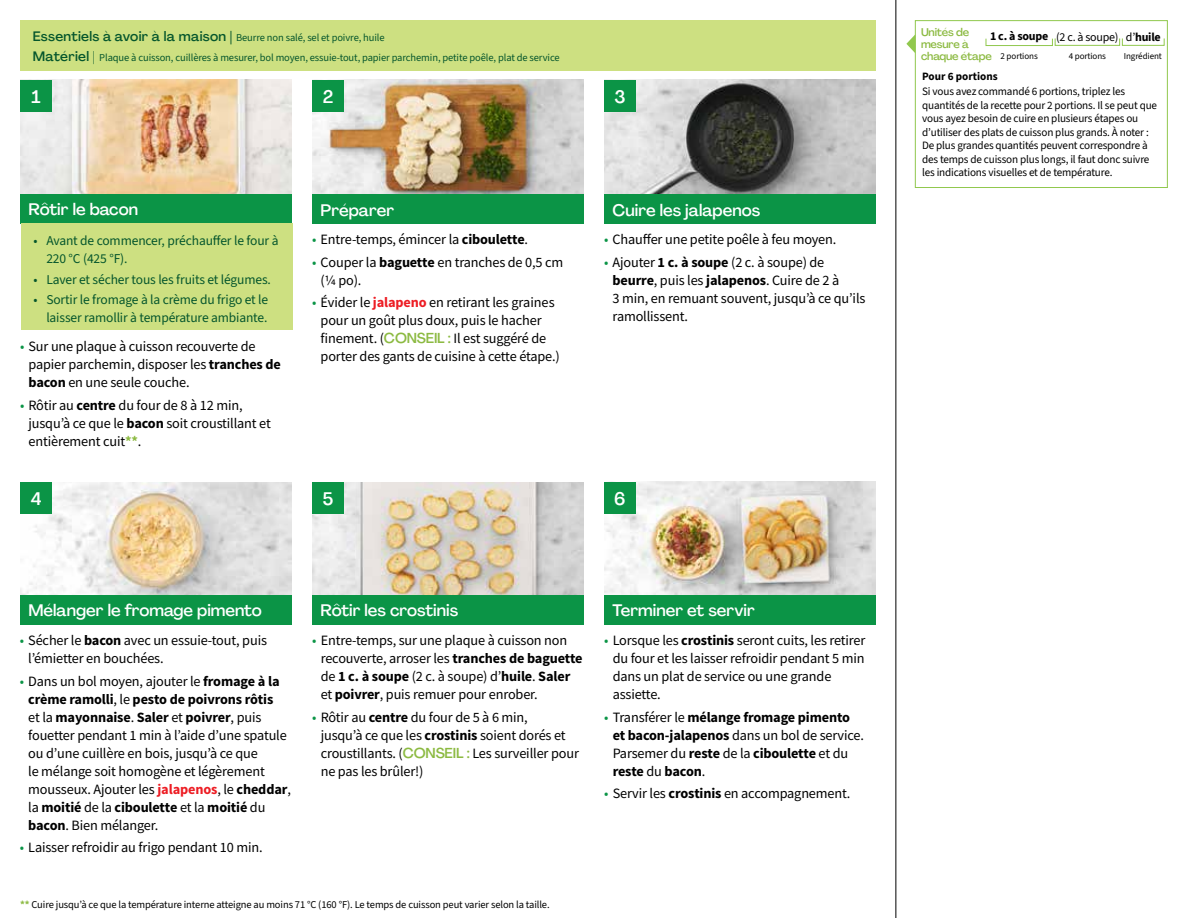
<style>
.page{position:relative;width:1188px;height:918px;background:#fff}
.page>*{position:absolute;margin:0;border:0;box-sizing:border-box;transform-origin:0 0}
.t1{font:500 18px "Agrandir";color:#fff}
.t2{font:500 16.5px "Agrandir";color:#fff}
.t3{font:14.25px/18px "Source Sans Pro";letter-spacing:-.01em;color:#000}
.t4{font:700 14.25px/18px "Source Sans Pro";letter-spacing:-.01em;color:#000}
.t5{font:13.5px/18px "Source Sans 3";letter-spacing:-.01em;color:#05562c}
.t6{font:500 13.5px "Agrandir";letter-spacing:.02em;color:#05562c}
.t7{font:700 12px "Source Sans 3";letter-spacing:-.02em;color:#000}
.t8{font:11.25px/13.5px "Source Sans 3";letter-spacing:-.015em;color:#000}
.t9{font:700 11.25px "Source Sans 3";color:#000101}
.t10{font:500 11.1px/11.7px "Agrandir";letter-spacing:-.015em;color:#8cba42}
.t11{font:10.5px/19.5px "Source Sans 3";letter-spacing:-.01em;color:#05562c}
.t12{font:10.5px "Source Sans 3";letter-spacing:-.01em;color:#000}
.t13{font:9px "Source Sans 3";letter-spacing:-.01em;color:#000}
.s1{font-family:"Agrandir";font-weight:500;font-size:13.5px}
.s2{font-family:"Myriad Pro";font-size:13.5px}
.s3{font-weight:400}
.s4{font-family:"Source Sans 3";color:#0b9446}
.s5{font-weight:700}
.s6{font-weight:700;color:#8cba42}
.s7{font-weight:700;color:#ed1d24}
.s8{font-family:"Agrandir";font-weight:500;color:#8cba42}
.s9{font-family:"Source Sans 3";font-weight:400;color:#0b9446}
</style>
<div class="page">
<div style="left:20px;top:20px;width:856px;height:51px;background:#cde081"></div>
<img style="left:20px;top:482px;width:272px;height:114px">
<img style="left:312px;top:482px;width:272px;height:114px">
<img style="left:604px;top:482px;width:272px;height:114px">
<img style="left:20px;top:80px;width:272px;height:114px">
<img style="left:312px;top:80px;width:272px;height:115px">
<img style="left:604px;top:80px;width:272px;height:115px">
<div style="left:20px;top:194px;width:272px;height:30px;background:#0b9446"></div>
<div style="left:20px;top:596px;width:272px;height:29px;background:#0b9446"></div>
<div style="left:312px;top:195px;width:272px;height:29px;background:#0b9446"></div>
<div style="left:312px;top:596px;width:272px;height:29px;background:#0b9446"></div>
<div style="left:604px;top:195px;width:272px;height:29px;background:#0b9446"></div>
<div style="left:604px;top:596px;width:272px;height:29px;background:#0b9446"></div>
<div style="left:21px;top:223px;width:272px;height:107px;background:#cde081"></div>
<div style="left:20px;top:482px;width:32px;height:32px;background:#0b9446"></div>
<div style="left:20px;top:80px;width:32px;height:32px;background:#0b9446"></div>
<div style="left:312px;top:482px;width:32px;height:32px;background:#0b9446"></div>
<div style="left:312px;top:80px;width:32px;height:32px;background:#0b9446"></div>
<div style="left:604px;top:482px;width:32px;height:32px;background:#0b9446"></div>
<div style="left:604px;top:80px;width:32px;height:32px;background:#0b9446"></div>
<hr style="left:896px;top:0;width:1px;height:918px;background:#000">
<svg style="left:906px;top:34px;width:9px;height:19px"></svg>
<div style="left:915px;top:20px;width:253px;height:168px;border:1px solid #91c84e"></div>
<div style="left:986px;top:38px;width:67px;height:8px;border:1px solid #91c84e"></div>
<div style="left:1055px;top:38px;width:65px;height:8px;border:1px solid #91c84e"></div>
<div style="left:1122px;top:38px;width:43px;height:8px;border:1px solid #91c84e"></div>
<p class="t11" style="left:99px;top:28px;width:462px;text-indent:-67px"><span class="s1">Essentiels à avoir à la maison</span> <span class="s2">|</span> Beurre non salé, sel et poivre, huile<br>Plaque à cuisson, cuillères à mesurer, bol moyen, essuie-tout, papier parchemin, petite poêle, plat de service</p>
<p class="t10" style="left:921px;top:27px;width:72px">Unités de mesure à chaque étape</p>
<p class="t7" style="left:990px;top:29px;width:172px">1 c. à soupe <span class="s3">(2 c. à soupe) d’</span>huile</p>
<p class="t6" style="left:33px;top:48px;width:64px">Matériel |</p>
<p class="t13" style="left:1001px;top:50px;width:39px">2 portions</p>
<p class="t13" style="left:1069px;top:50px;width:39px">4 portions</p>
<p class="t13" style="left:1124px;top:50px;width:40px">Ingrédient</p>
<p class="t1" style="left:32px;top:85px;width:11px">1</p>
<p class="t1" style="left:323px;top:85px;width:12px">2</p>
<p class="t1" style="left:614px;top:85px;width:13px">3</p>
<p class="t9" style="left:922px;top:69px;width:77px">Pour 6 portions</p>
<p class="t8" style="left:922px;top:85px;width:236px">Si vous avez commandé 6 portions, triplez les quantités de la recette pour 2 portions. Il se peut que vous ayez besoin de cuire en plusieurs étapes ou d’utiliser des plats de cuisson plus grands. À noter :<br>De plus grandes quantités peuvent correspondre à des temps de cuisson plus longs, il faut donc suivre les indications visuelles et de température.</p>
<p class="t2" style="left:29px;top:199px;width:111px">Rôtir le bacon</p>
<p class="t2" style="left:321px;top:200px;width:75px">Préparer</p>
<p class="t2" style="left:613px;top:200px;width:149px">Cuire les jalapenos</p>
<p class="t5" style="left:46px;top:232px;width:234px;text-indent:-13px">• Avant de commencer, préchauffer le four à<br>220 °C (425 °F).</p>
<p class="t5" style="left:34px;top:270px;width:239px">• Laver et sécher tous les fruits et légumes.</p>
<p class="t5" style="left:34px;top:290px;width:236px;text-align:right">• Sortir le fromage à la crème du frigo et le laisser ramollir à température ambiante.</p>
<p class="t3" style="left:29px;top:338px;width:254px;text-indent:-9px"><span class="s4">•</span> Sur une plaque à cuisson recouverte de papier parchemin, disposer les <span class="s5">tranches de bacon</span> en une seule couche.</p>
<p class="t3" style="left:29px;top:396px;width:244px;text-indent:-9px"><span class="s4">•</span> Rôtir au <span class="s5">centre</span> du four de 8 à 12 min, jusqu’à ce que le <span class="s5">bacon</span> soit croustillant et entièrement cuit<span class="s6">**</span>.</p>
<p class="t3" style="left:312px;top:231px;width:218px"><span class="s4">•</span> Entre-temps, émincer la <span class="s5">ciboulette</span>.</p>
<p class="t3" style="left:321px;top:253px;width:244px;text-indent:-9px"><span class="s4">•</span> Couper la <span class="s5">baguette</span> en tranches de 0,5 cm (¼ po).</p>
<p class="t3" style="left:321px;top:293px;width:241px;text-indent:-9px"><span class="s4">•</span> Évider le <span class="s7">jalapeno</span> en retirant les graines pour un goût plus doux, puis le hacher finement. (<span class="s8">CONSEIL :</span> Il est suggéré de porter des gants de cuisine à cette étape.)</p>
<p class="t3" style="left:604px;top:231px;width:234px"><span class="s4">•</span> Chauffer une petite poêle à feu moyen.</p>
<p class="t3" style="left:613px;top:253px;width:254px;text-indent:-9px"><span class="s4">•</span> Ajouter <span class="s5">1 c. à soupe</span> (2 c. à soupe) de <span class="s5">beurre</span>, puis les <span class="s5">jalapenos</span>. Cuire de 2 à<br>3 min, en remuant souvent, jusqu’à ce qu’ils ramollissent.</p>
<p class="t1" style="left:31px;top:488px;width:12px">4</p>
<p class="t1" style="left:323px;top:488px;width:12px">5</p>
<p class="t1" style="left:614px;top:488px;width:13px">6</p>
<p class="t2" style="left:28px;top:600px;width:235px">Mélanger le fromage pimento</p>
<p class="t2" style="left:321px;top:600px;width:139px">Rôtir les crostinis</p>
<p class="t2" style="left:613px;top:600px;width:144px">Terminer et servir</p>
<p class="t3" style="left:28px;top:631px;width:240px;text-indent:-9px"><span class="s4">•</span> Sécher le <span class="s5">bacon</span> avec un essuie-tout, puis l’émietter en bouchées.</p>
<p class="t3" style="left:28px;top:672px;width:264px;text-indent:-9px"><span class="s4">•</span> Dans un bol moyen, ajouter le <span class="s5">fromage à la crème ramolli</span>, le <span class="s5">pesto de poivrons rôtis<br></span>et la <span class="s5">mayonnaise</span>. <span class="s5">Saler</span> et <span class="s5">poivrer</span>, puis fouetter pendant 1 min à l’aide d’une spatule ou d’une cuillère en bois, jusqu’à ce que<br>le mélange soit homogène et légèrement mousseux. Ajouter les <span class="s7">jalapenos</span>, le <span class="s5">cheddar</span>, la <span class="s5">moitié</span> de la <span class="s5">ciboulette</span> et la <span class="s5">moitié</span> du <span class="s5">bacon</span>. Bien mélanger.</p>
<p class="t3" style="left:20px;top:838px;width:244px"><span class="s4">•</span> Laisser refroidir au frigo pendant 10 min.</p>
<p class="t3" style="left:321px;top:631px;width:263px;text-indent:-9px"><span class="s4">•</span> Entre-temps, sur une plaque à cuisson non recouverte, arroser les <span class="s5">tranches de baguette </span>de <span class="s5">1 c. à soupe</span> (2 c. à soupe) d’<span class="s5">huile</span>. <span class="s5">Saler </span>et <span class="s5">poivrer</span>, puis remuer pour enrober.</p>
<p class="t3" style="left:321px;top:708px;width:260px;text-indent:-9px"><span class="s4">•</span> Rôtir au <span class="s5">centre</span> du four de 5 à 6 min,<br>jusqu’à ce que les <span class="s5">crostinis</span> soient dorés et croustillants. (<span class="s8">CONSEIL :</span> Les surveiller pour ne pas les brûler!)</p>
<p class="t3" style="left:613px;top:631px;width:254px;text-indent:-9px"><span class="s4">•</span> Lorsque les <span class="s5">crostinis</span> seront cuits, les retirer du four et les laisser refroidir pendant 5 min dans un plat de service ou une grande assiette.</p>
<p class="t4" style="left:613px;top:708px;width:253px;text-indent:-9px"><span class="s9">•</span> <span class="s3">Transférer le</span> mélange fromage pimento et bacon-jalapenos <span class="s3">dans un bol de service.<br>Parsemer du</span> reste <span class="s3">de la</span> ciboulette <span class="s3">et du </span>reste <span class="s3">du</span> bacon<span class="s3">.</span></p>
<p class="t3" style="left:604px;top:784px;width:248px"><span class="s4">•</span> Servir les <span class="s5">crostinis</span> en accompagnement.</p>
<p class="t12" style="left:20px;top:898px;width:531px"><span class="s6">**</span> Cuire jusqu’à ce que la température interne atteigne au moins 71 °C (160 °F). Le temps de cuisson peut varier selon la taille.</p>
</div>
